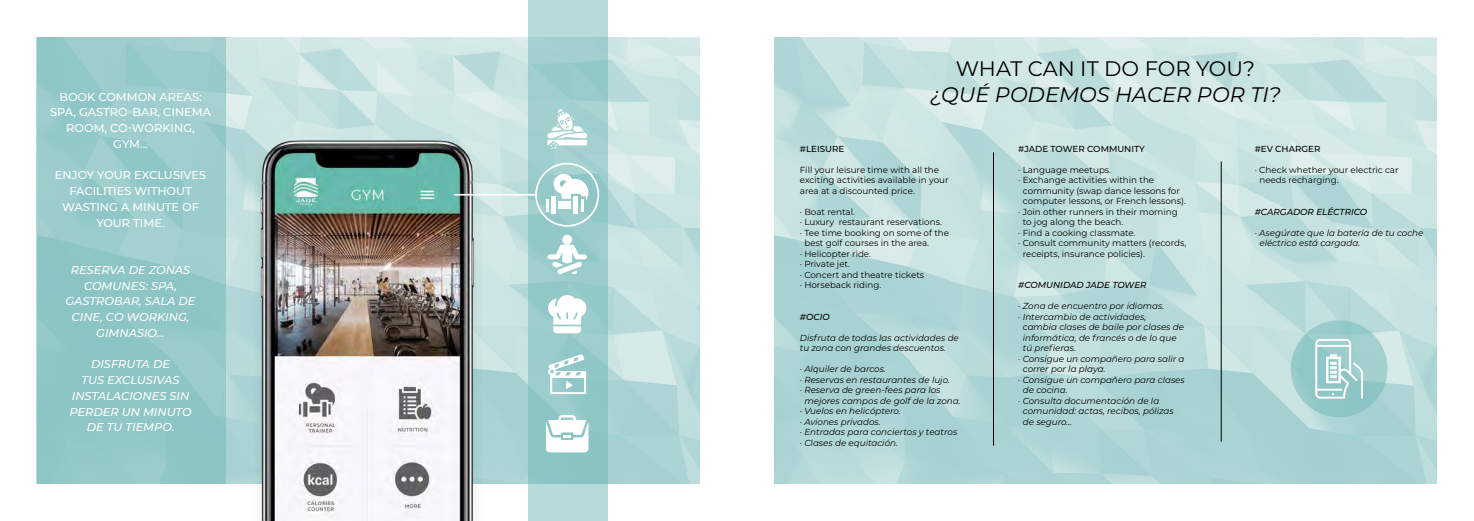
<style>
.page{position:relative;width:1474px;height:521px;background:#fff}
.page>*{position:absolute;margin:0;border:0;box-sizing:border-box;transform-origin:0 0}
.t1{font:italic 21px "Montserrat";color:#000}
.t2{font:21px "Montserrat";color:#000}
.t3{font:italic 500 11.38px/15.8px "Montserrat";color:#fff;text-align:center}
.t4{font:500 11.38px/15.8px "Montserrat";color:#fff;text-align:center}
.t5{font:italic 8.75px/10.5px "Montserrat";color:#000}
.t6{font:8.75px/10.5px "Montserrat";color:#000}
.t7{font:italic 500 8.75px "Montserrat";color:#000}
.t8{font:500 8.75px "Montserrat";color:#000}
</style>
<div class="page">
<img style="left:225px;top:37px;width:474px;height:447px">
<div style="left:36px;top:37px;width:189px;height:447px;background:linear-gradient(to bottom,#9ccdcc,#8dc5c5)"></div>
<svg style="left:528px;top:0;width:79px;height:521px;background:#9ececd"></svg>
<img style="left:774px;top:37px;width:662px;height:447px">
<img style="left:255px;top:83px;width:226px;height:438px">
<svg style="left:548px;top:354px;width:38px;height:40px"></svg>
<svg style="left:548px;top:295px;width:38px;height:38px"></svg>
<svg style="left:546px;top:415px;width:42px;height:37px"></svg>
<div style="left:562px;top:235px;width:10px;height:9px;background:#fff;border-radius:50%"></div>
<svg style="left:547px;top:244px;width:40px;height:30px"></svg>
<div style="left:551px;top:196px;width:5px;height:18px;background:#fff"></div>
<div style="left:573px;top:196px;width:5px;height:18px;background:#fff"></div>
<svg style="left:546px;top:174px;width:42px;height:37px"></svg>
<svg style="left:547px;top:109px;width:40px;height:40px"></svg>
<hr style="left:454px;top:194px;width:82px;height:2px;background:#fff">
<div style="left:535px;top:163px;width:64px;height:64px;border:2px solid #fff;border-radius:50%"></div>
<svg style="left:1290px;top:320px;width:97px;height:97px;background:#97cbc9"></svg>
<svg style="left:1315px;top:339px;width:47px;height:60px"></svg>
<hr style="left:993px;top:152px;width:1px;height:294px;background:#000">
<hr style="left:1220px;top:161px;width:1px;height:280px;background:#000">
<h2 class="t4" style="left:50px;top:88px;width:162px">BOOK COMMON AREAS:<br>SPA, GASTRO-BAR, CINEMA<br>ROOM, CO-WORKING,<br>GYM...</h2>
<h2 class="t4" style="left:55px;top:167px;width:153px">ENJOY YOUR EXCLUSIVES<br>FACILITIES WITHOUT<br>WASTING A MINUTE OF<br>YOUR TIME.</h2>
<h2 class="t3" style="left:65px;top:261px;width:131px">RESERVA DE ZONAS<br>COMUNES: SPA,<br>GASTROBAR, SALA DE<br>CINE, CO WORKING,<br>GIMNASIO…</h2>
<h2 class="t3" style="left:69px;top:356px;width:124px">DISFRUTA DE<br>TUS EXCLUSIVAS<br>INSTALACIONES SIN<br>PERDER UN MINUTO<br>DE TU TIEMPO.</h2>
<h1 class="t2" style="left:956px;top:54px;width:300px">WHAT CAN IT DO FOR YOU?</h1>
<h1 class="t1" style="left:930px;top:81px;width:352px">¿QUÉ PODEMOS HACER POR TI?</h1>
<p class="t8" style="left:799px;top:142px;width:46px">#LEISURE</p>
<p class="t6" style="left:799px;top:164px;width:150px">Fill your leisure time with all the exciting activities available in your area at a discounted price.</p>
<p class="t6" style="left:799px;top:206px;width:57px">· Boat rental.</p>
<p class="t6" style="left:799px;top:216px;width:143px">· Luxury restaurant reservations.</p>
<p class="t6" style="left:799px;top:227px;width:151px">· Tee time booking on some of the</p>
<p class="t6" style="left:804px;top:237px;width:126px">best golf courses in the area.</p>
<p class="t6" style="left:799px;top:248px;width:73px">· Helicopter ride.</p>
<p class="t6" style="left:799px;top:258px;width:52px">· Private jet.</p>
<p class="t6" style="left:799px;top:269px;width:126px">· Concert and theatre tickets</p>
<p class="t6" style="left:799px;top:279px;width:83px">· Horseback riding.</p>
<p class="t7" style="left:799px;top:310px;width:31px">#OCIO</p>
<p class="t5" style="left:799px;top:332px;width:160px">Disfruta de todas las actividades de tu zona con grandes descuentos.</p>
<p class="t5" style="left:799px;top:363px;width:87px">· Alquiler de barcos.</p>
<p class="t5" style="left:799px;top:374px;width:151px">· Reservas en restaurantes de lujo.</p>
<p class="t5" style="left:799px;top:384px;width:142px">· Reserva de green-fees para los</p>
<p class="t5" style="left:804px;top:395px;width:158px">mejores campos de golf de la zona.</p>
<p class="t5" style="left:799px;top:405px;width:102px">· Vuelos en helicóptero.</p>
<p class="t5" style="left:799px;top:416px;width:82px">· Aviones privados.</p>
<p class="t5" style="left:799px;top:426px;width:159px">· Entradas para conciertos y teatros</p>
<p class="t5" style="left:799px;top:437px;width:100px">· Clases de equitación.</p>
<p class="t8" style="left:1018px;top:142px;width:128px">#JADE TOWER COMMUNITY</p>
<p class="t6" style="left:1018px;top:164px;width:94px">· Language meetups.</p>
<p class="t6" style="left:1018px;top:174px;width:137px">· Exchange activities within the</p>
<p class="t6" style="left:1022px;top:185px;width:159px">community (swap dance lessons for</p>
<p class="t6" style="left:1022px;top:195px;width:164px">computer lessons, or French lessons).</p>
<p class="t6" style="left:1018px;top:206px;width:161px">· Join other runners in their morning</p>
<p class="t6" style="left:1022px;top:216px;width:102px">to jog along the beach.</p>
<p class="t6" style="left:1018px;top:227px;width:119px">· Find a cooking classmate.</p>
<p class="t6" style="left:1018px;top:237px;width:169px">· Consult community matters (records,</p>
<p class="t6" style="left:1022px;top:248px;width:124px">receipts, insurance policies).</p>
<p class="t7" style="left:1018px;top:279px;width:130px">#COMUNIDAD JADE TOWER</p>
<p class="t5" style="left:1018px;top:300px;width:147px">· Zona de encuentro por idiomas.</p>
<p class="t5" style="left:1018px;top:311px;width:129px">· Intercambio de actividades,</p>
<p class="t5" style="left:1022px;top:321px;width:163px">cambia clases de baile por clases de</p>
<p class="t5" style="left:1022px;top:332px;width:155px">informática, de francés o de lo que</p>
<p class="t5" style="left:1022px;top:342px;width:55px">tú prefieras.</p>
<p class="t5" style="left:1018px;top:353px;width:168px">· Consigue un compañero para salir a</p>
<p class="t5" style="left:1022px;top:363px;width:84px">correr por la playa.</p>
<p class="t5" style="left:1018px;top:374px;width:168px">· Consigue un compañero para clases</p>
<p class="t5" style="left:1022px;top:384px;width:46px">de cocina.</p>
<p class="t5" style="left:1018px;top:395px;width:142px">· Consulta documentación de la</p>
<p class="t5" style="left:1022px;top:405px;width:152px">comunidad: actas, recibos, pólizas</p>
<p class="t5" style="left:1022px;top:416px;width:51px">de seguro…</p>
<p class="t8" style="left:1254px;top:142px;width:67px">#EV CHARGER</p>
<p class="t6" style="left:1259px;top:164px;width:141px;text-indent:-5px">· Check whether your electric car needs recharging.</p>
<p class="t7" style="left:1254px;top:205px;width:114px">#CARGADOR ELÉCTRICO</p>
<p class="t5" style="left:1259px;top:227px;width:166px;text-indent:-5px">· Asegúrate que la batería de tu coche eléctrico está cargada.</p>
</div>
